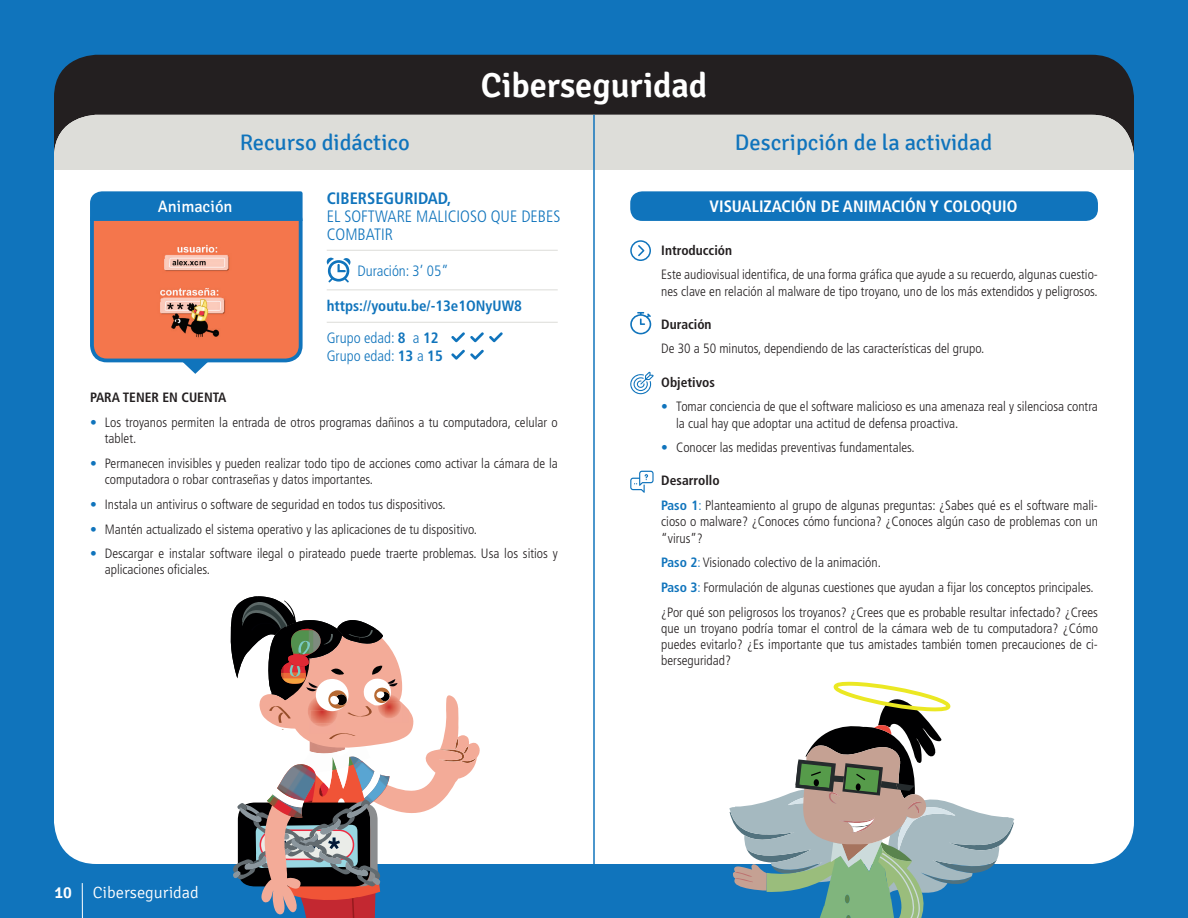
<style>
.page{position:relative;width:1188px;height:918px;background:#1074bc}
.page>*{position:absolute;margin:0;border:0;box-sizing:border-box;transform-origin:0 0}
.t1{font:600 34.5px "Signika";color:#fff}
.t2{font:22.5px "Signika";color:#1074bc}
.t3{font:300 condensed 16.5px/18px "Frutiger";color:#1074bc}
.t4{font:700 condensed 16.5px "Frutiger";color:#fff}
.t5{font:300 16.5px "Signika";color:#fff}
.t6{font:700 condensed 16.5px "Frutiger";color:#1074bc}
.t7{font:16.5px "Signika";color:#fff}
.t8{font:300 condensed 15px/18px "Frutiger";color:#1074bc}
.t9{font:700 condensed 15px "Frutiger";color:#1074bc}
.t10{font:300 condensed 13.5px/16.2px "Frutiger";color:#231f20}
.t11{font:700 condensed 13.5px "Frutiger";color:#231f20}
.s1{font-weight:700}
.s2{color:#1074bc}
.s3{font-weight:600}
.s4{font-weight:700;color:#1074bc}
</style>
<div class="page">
<hr style="left:82px;top:883px;width:1px;height:35px;background:#fff">
<div style="left:54px;top:55px;width:1080px;height:695px;background:#231f20;border-radius:43px"></div>
<div style="left:54px;top:115px;width:1080px;height:749px;background:#fff;border-radius:43px"></div>
<div style="left:54px;top:115px;width:1080px;height:55px;background:#ddddd9"></div>
<hr style="left:593px;top:115px;width:2px;height:757px;background:#1074bc">
<img style="left:95px;top:221px;width:203px;height:139px">
<div style="left:90px;top:204px;width:213px;height:158px;border:4px solid #1074bc;border-radius:15px"></div>
<svg style="left:90px;top:191px;width:213px;height:30px;background:#1476bc"></svg>
<svg style="left:326px;top:258px;width:25px;height:25px"></svg>
<svg style="left:451px;top:332px;width:52px;height:28px"></svg>
<svg style="left:181px;top:360px;width:29px;height:14px"></svg>
<div style="left:630px;top:191px;width:468px;height:30px;background:#1074bc;border-radius:12px"></div>
<svg style="left:630px;top:312px;width:21px;height:22px"></svg>
<svg style="left:630px;top:372px;width:24px;height:22px"></svg>
<svg style="left:630px;top:471px;width:24px;height:22px"></svg>
<svg style="left:638px;top:245px;width:6px;height:11px"></svg>
<div style="left:630px;top:240px;width:21px;height:21px;border:2px solid #1074bc;border-radius:50%"></div>
<hr style="left:327px;top:250px;width:231px;height:1px;background:#dcdcd8">
<hr style="left:327px;top:289px;width:231px;height:1px;background:#dcdcd8">
<hr style="left:327px;top:322px;width:231px;height:1px;background:#dcdcd8">
<svg style="left:230px;top:596px;width:250px;height:322px"></svg>
<svg style="left:729px;top:681px;width:285px;height:237px"></svg>
<h1 class="t1" style="left:481px;top:65px;width:228px">Ciberseguridad</h1>
<h2 class="t2" style="left:240px;top:130px;width:172px">Recurso didáctico</h2>
<h2 class="t2" style="left:735px;top:130px;width:259px">Descripción de la actividad</h2>
<p class="t7" style="left:158px;top:197px;width:76px">Animación</p>
<p class="t6" style="left:327px;top:188px;width:126px">CIBERSEGURIDAD,</p>
<p class="t3" style="left:327px;top:207px;width:235px">EL SOFTWARE MALICIOSO QUE DEBES<br>COMBATIR</p>
<p class="t8" style="left:358px;top:262px;width:93px">Duración: 3’ 05”</p>
<p class="t9" style="left:327px;top:297px;width:197px">https://youtu.be/-13e1ONyUW8</p>
<p class="t8" style="left:327px;top:329px;width:118px">Grupo edad: <span class="s1">8</span> a <span class="s1">12<br></span>Grupo edad: <span class="s1">13</span> a <span class="s1">15</span></p>
<p class="t11" style="left:90px;top:390px;width:138px">PARA TENER EN CUENTA</p>
<p class="t10" style="left:105px;top:414px;width:454px;text-indent:-15px"><span class="s2">•</span> Los troyanos permiten la entrada de otros programas dañinos a tu computadora, celular o tablet.</p>
<p class="t10" style="left:105px;top:455px;width:454px;text-indent:-15px"><span class="s2">•</span> Permanecen invisibles y pueden realizar todo tipo de acciones como activar la cámara de la computadora o robar contraseñas y datos importantes.</p>
<p class="t10" style="left:90px;top:496px;width:357px"><span class="s2">•</span> Instala un antivirus o software de seguridad en todos tus dispositivos.</p>
<p class="t10" style="left:90px;top:521px;width:389px"><span class="s2">•</span> Mantén actualizado el sistema operativo y las aplicaciones de tu dispositivo.</p>
<p class="t10" style="left:105px;top:546px;width:454px;text-indent:-15px"><span class="s2">•</span> Descargar e instalar software ilegal o pirateado puede traerte problemas. Usa los sitios y aplicaciones oficiales.</p>
<p class="t5" style="left:54px;top:883px;width:146px"><span class="s3">10</span> Ciberseguridad</p>
<p class="t4" style="left:710px;top:197px;width:309px">VISUALIZACIÓN DE ANIMACIÓN Y COLOQUIO</p>
<p class="t11" style="left:661px;top:242px;width:72px">Introducción</p>
<p class="t10" style="left:661px;top:267px;width:438px">Este audiovisual identifica, de una forma gráfica que ayude a su recuerdo, algunas cuestio&shy;nes clave en relación al malware de tipo troyano, uno de los más extendidos y peligrosos.</p>
<p class="t11" style="left:661px;top:316px;width:52px">Duración</p>
<p class="t10" style="left:661px;top:341px;width:325px">De 30 a 50 minutos, dependiendo de las características del grupo.</p>
<p class="t11" style="left:661px;top:374px;width:55px">Objetivos</p>
<p class="t10" style="left:676px;top:399px;width:423px;text-indent:-15px"><span class="s2">•</span> Tomar conciencia de que el software malicioso es una amenaza real y silenciosa contra la cual hay que adoptar una actitud de defensa proactiva.</p>
<p class="t10" style="left:661px;top:440px;width:255px"><span class="s2">•</span> Conocer las medidas preventivas fundamentales.</p>
<p class="t10" style="left:661px;top:469px;width:438px;line-height:24.8px"><span class="s1">Desarrollo<br></span><span class="s4">Paso 1</span><span class="s2">:</span> Planteamiento al grupo de algunas preguntas: ¿Sabes qué es el software mali-</p>
<p class="t10" style="left:661px;top:514px;width:438px">cioso o malware? ¿Conoces cómo funciona? ¿Conoces algún caso de problemas con un “virus”?</p>
<p class="t10" style="left:661px;top:550px;width:438px;line-height:24.8px"><span class="s4">Paso 2</span><span class="s2">:</span> Visionado colectivo de la animación.<br><span class="s4">Paso 3</span><span class="s2">:</span> Formulación de algunas cuestiones que ayudan a fijar los conceptos principales. ¿Por qué son peligrosos los troyanos? ¿Crees que es probable resultar infectado? ¿Crees</p>
<p class="t10" style="left:661px;top:620px;width:438px;text-align:justify">que un troyano podría tomar el control de la cámara web de tu computadora? ¿Cómo puedes evitarlo? ¿Es importante que tus amistades también tomen precauciones de ci&shy;berseguridad?</p>
</div>
